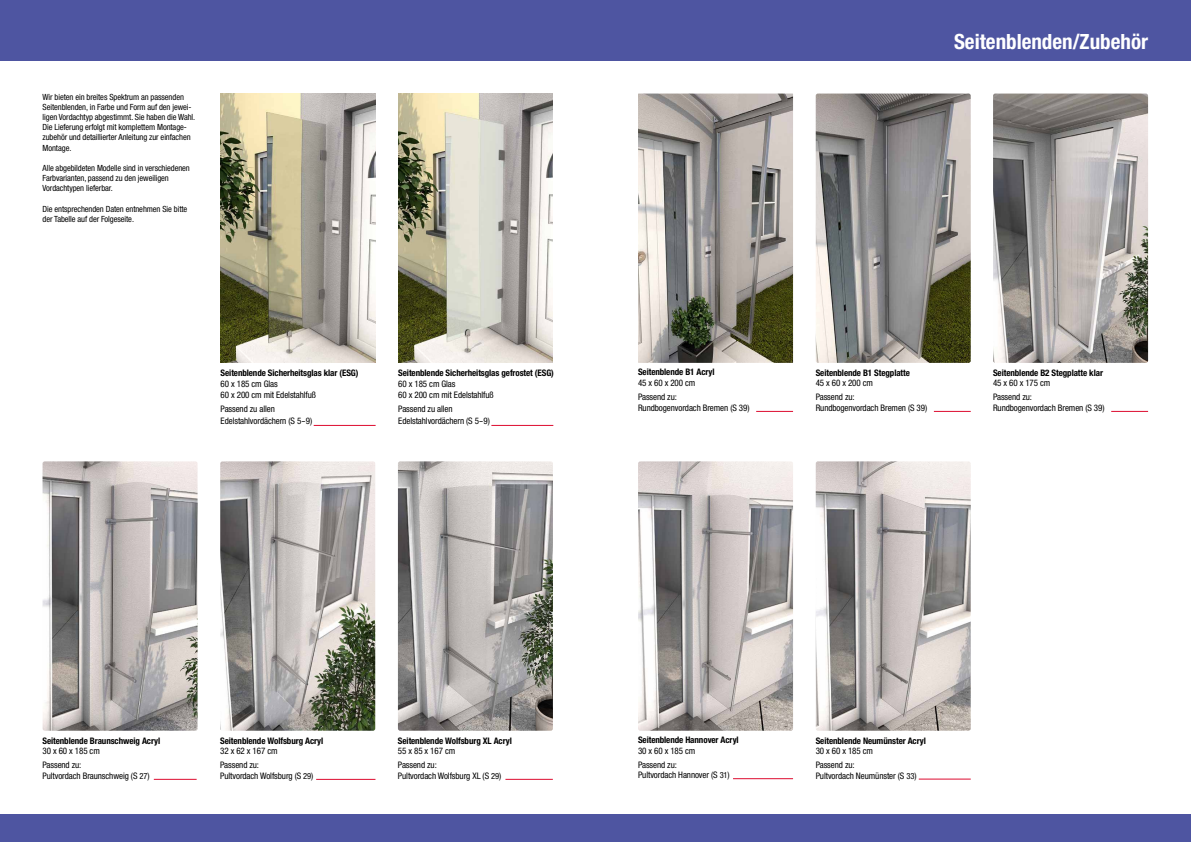
<style>
.page{position:relative;width:1191px;height:842px;background:#fff}
.page>*{position:absolute;margin:0;border:0;box-sizing:border-box;transform-origin:0 0}
.t1{font:700 condensed 21px "Helvetica Neue LT Pro";color:#fff}
.t2{font:condensed 9px/13.6px "Helvetica Neue LT Pro";letter-spacing:-.01em;color:#000}
.t3{font:700 condensed 9px "Helvetica Neue LT Pro";letter-spacing:-.01em;color:#000}
.t4{font:condensed 8.5px/10.2px "Helvetica Neue LT Pro";letter-spacing:-.01em;color:#000}
.s1{font-size:8.5px}
</style>
<div class="page">
<div style="left:0;top:0;width:595px;height:61px;background:#4e55a1"></div>
<div style="left:595px;top:0;width:596px;height:61px;background:#4e55a1"></div>
<img style="left:221px;top:94px;width:154px;height:269px">
<hr style="left:314px;top:425px;width:61px;height:1px;background:#dd0b2f">
<img style="left:398px;top:94px;width:155px;height:269px">
<hr style="left:491px;top:425px;width:62px;height:1px;background:#dd0b2f">
<img style="left:220px;top:461px;width:155px;height:270px">
<hr style="left:316px;top:779px;width:59px;height:1px;background:#dd0b2f">
<img style="left:398px;top:461px;width:155px;height:270px">
<hr style="left:505px;top:779px;width:48px;height:1px;background:#dd0b2f">
<img style="left:43px;top:461px;width:154px;height:270px">
<hr style="left:154px;top:779px;width:43px;height:1px;background:#dd0b2f">
<img style="left:638px;top:461px;width:155px;height:270px">
<hr style="left:733px;top:778px;width:60px;height:1px;background:#dd0b2f">
<img style="left:815px;top:461px;width:155px;height:270px">
<hr style="left:918px;top:779px;width:52px;height:1px;background:#dd0b2f">
<img style="left:638px;top:94px;width:155px;height:269px">
<hr style="left:756px;top:411px;width:37px;height:1px;background:#dd0b2f">
<img style="left:815px;top:94px;width:155px;height:269px">
<hr style="left:934px;top:411px;width:36px;height:1px;background:#dd0b2f">
<img style="left:993px;top:94px;width:155px;height:269px">
<hr style="left:1111px;top:411px;width:37px;height:1px;background:#dd0b2f">
<div style="left:0;top:814px;width:1191px;height:28px;background:#4e55a1"></div>
<p class="t4" style="left:43px;top:91px;width:154px">Wir bieten ein breites Spektrum an passenden Seitenblenden, in Farbe und Form auf den jewei&shy;ligen Vordachtyp abgestimmt. Sie haben die Wahl.<br>Die Lieferung erfolgt mit komplettem Montage&shy;zubehör und detaillierter Anleitung zur einfachen Montage.</p>
<p class="t4" style="left:43px;top:163px;width:149px">Alle abgebildeten Modelle sind in verschiedenen<br>Farbvarianten, passend zu den jeweiligen<br>Vordachtypen lieferbar.</p>
<p class="t4" style="left:43px;top:204px;width:146px">Die entsprechenden Daten entnehmen Sie bitte der Tabelle auf der Folgeseite.</p>
<p class="t3" style="left:221px;top:368px;width:139px">Seitenblende Sicherheitsglas klar (ESG)</p>
<p class="t2" style="left:221px;top:378px;width:97px;line-height:10.8px">60 x 185 cm Glas<br>60 x 200 cm mit Edelstahlfuß</p>
<p class="t2" style="left:221px;top:403px;width:93px;line-height:12px">Passend zu allen<br>Edelstahlvordächern (S 5-9)</p>
<p class="t3" style="left:398px;top:368px;width:157px">Seitenblende Sicherheitsglas gefrostet (ESG)</p>
<p class="t2" style="left:398px;top:378px;width:97px;line-height:10.8px">60 x 185 cm Glas<br>60 x 200 cm mit Edelstahlfuß</p>
<p class="t2" style="left:398px;top:403px;width:93px;line-height:12px">Passend zu allen<br>Edelstahlvordächern (S 5-9)</p>
<h1 class="t1" style="left:954px;top:29px;width:195px">Seitenblenden/Zubehör</h1>
<p class="t3" style="left:638px;top:367px;width:78px">Seitenblende B1 Acryl</p>
<p class="t2" style="left:638px;top:376px;width:59px">45 x 60 x 200 cm<br>Passend zu:</p>
<p class="t2" style="left:638px;top:400px;width:113px">Rundbogenvordach Bremen (S 39)</p>
<p class="t3" style="left:815px;top:367px;width:96px">Seitenblende B1 Stegplatte</p>
<p class="t2" style="left:815px;top:376px;width:59px">45 x 60 x 200 cm<br>Passend zu:</p>
<p class="t2" style="left:815px;top:401px;width:113px">Rundbogenvordach Bremen (S 39)</p>
<p class="t3" style="left:993px;top:367px;width:111px">Seitenblende B2 Stegplatte klar</p>
<p class="t2" style="left:993px;top:376px;width:59px">45 x 60 x 175 cm<br>Passend zu:</p>
<p class="t2" style="left:993px;top:401px;width:113px">Rundbogenvordach Bremen (S 39)</p>
<p class="t3" style="left:43px;top:735px;width:119px">Seitenblende Braunschweig Acryl</p>
<p class="t2" style="left:43px;top:744px;width:59px">30 x 60 x 185 cm<br>Passend zu:</p>
<p class="t2" style="left:43px;top:769px;width:109px">Pultvordach Braunschweig (S <span class="s1">27</span>)</p>
<p class="t3" style="left:220px;top:735px;width:105px">Seitenblende Wolfsburg Acryl</p>
<p class="t2" style="left:220px;top:744px;width:59px">32 x 62 x 167 cm<br>Passend zu:</p>
<p class="t2" style="left:220px;top:769px;width:95px">Pultvordach Wolfsburg (S <span class="s1">29</span>)</p>
<p class="t3" style="left:398px;top:735px;width:115px">Seitenblende Wolfsburg XL Acryl</p>
<p class="t2" style="left:398px;top:744px;width:59px">55 x 85 x 167 cm<br>Passend zu:</p>
<p class="t2" style="left:398px;top:769px;width:105px">Pultvordach Wolfsburg XL (S <span class="s1">29</span>)</p>
<p class="t3" style="left:638px;top:735px;width:102px">Seitenblende Hannover Acryl</p>
<p class="t2" style="left:638px;top:744px;width:59px">30 x 60 x 185 cm<br>Passend zu:</p>
<p class="t2" style="left:638px;top:768px;width:93px">Pultvordach Hannover (S <span class="s1">31</span>)</p>
<p class="t3" style="left:815px;top:735px;width:112px">Seitenblende Neumünster Acryl</p>
<p class="t2" style="left:815px;top:744px;width:59px">30 x 60 x 185 cm<br>Passend zu:</p>
<p class="t2" style="left:815px;top:769px;width:102px">Pultvordach Neumünster (S <span class="s1">33</span>)</p>
</div>
